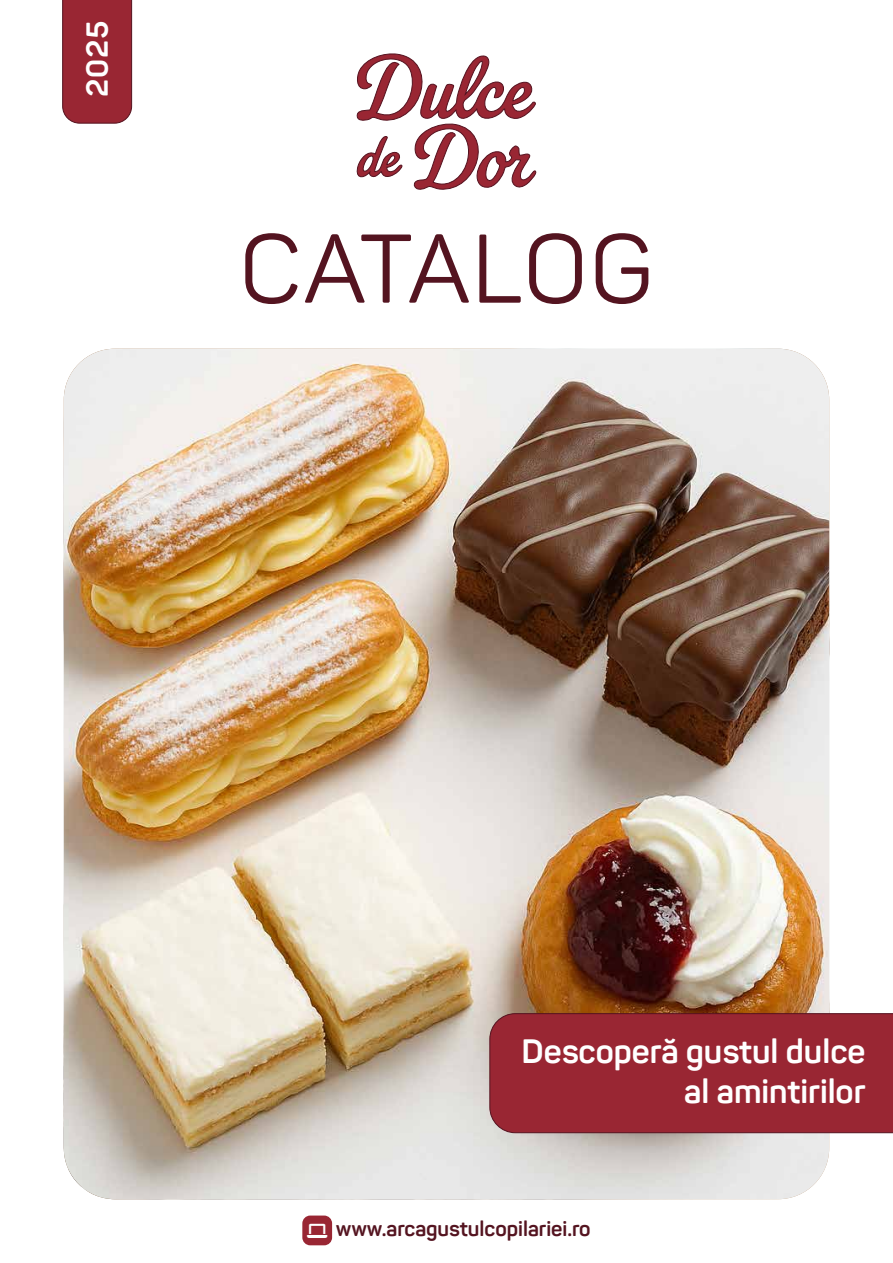
<style>
.page{position:relative;width:893px;height:1263px;background:#fff}
.page>*{position:absolute;margin:0;border:0;box-sizing:border-box;transform-origin:0 0}
.t1{font:96px "Panton";letter-spacing:.02em;color:#541420}
.t2{font:700 33.3px/40px "Panton";color:#fff;text-align:right}
.t3{font:700 30px "Panton";color:#fff}
.t4{font:700 21px "Panton";color:#541420}
</style>
<div class="page">
<img style="left:64px;top:349px;width:765px;height:850px">
<div style="left:489px;top:1013px;width:404px;height:120px;background:#992633"></div>
<div style="left:62px;top:0;width:70px;height:124px;background:#992633"></div>
<svg style="left:356px;top:53px;width:181px;height:137px"></svg>
<div style="left:302px;top:1215px;width:30px;height:30px;background:#992633;border-radius:8px"></div>
<p class="t3" style="left:79px;top:97px;width:77px;rotate:-90deg">2025</p>
<h1 class="t1" style="left:240px;top:210px;width:415px">CATALOG</h1>
<p class="t2" style="left:522px;top:1031px;width:345px">Descoperă gustul dulce al amintirilor</p>
<p class="t4" style="left:336px;top:1216px;width:256px">www.arcagustulcopilariei.ro</p>
</div>
